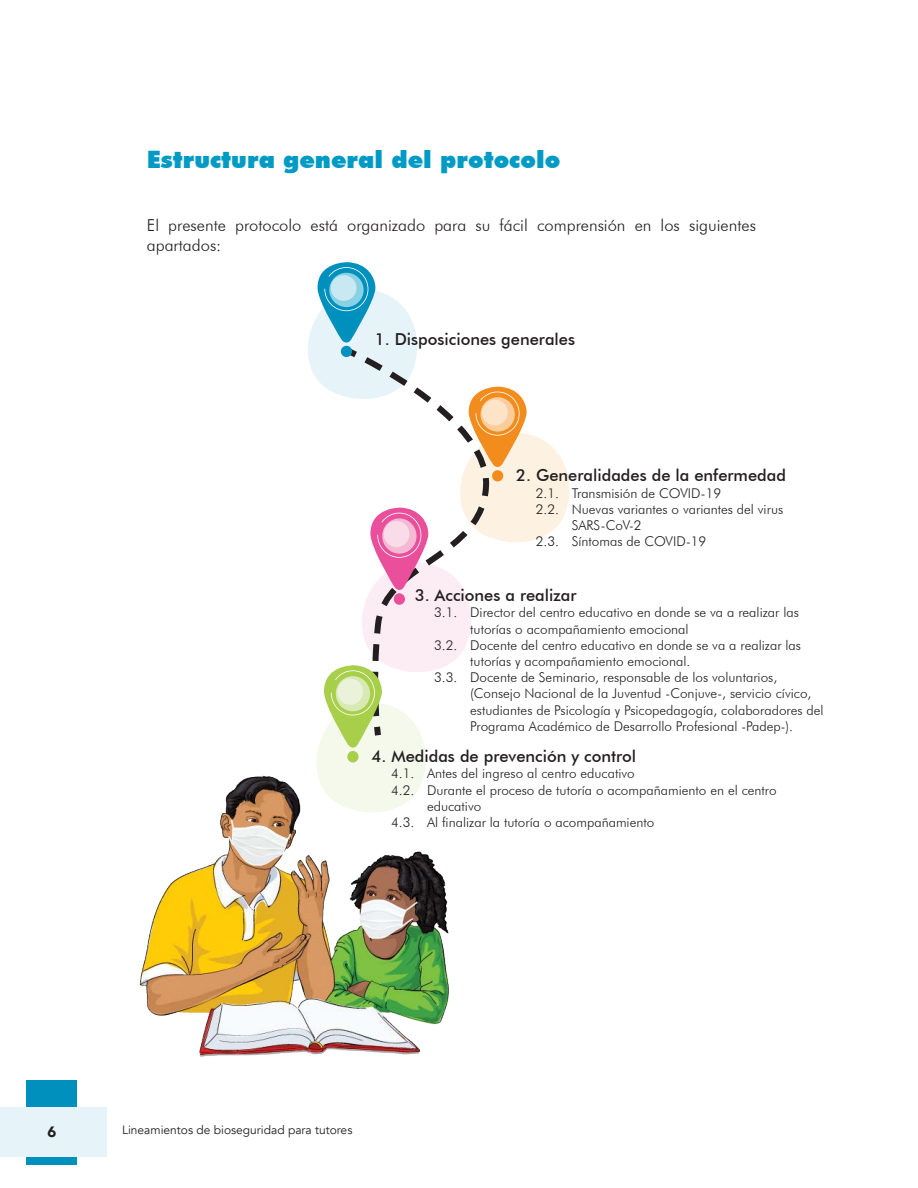
<style>
.page{position:relative;width:918px;height:1188px;background:#fff}
.page>*{position:absolute;margin:0;border:0;box-sizing:border-box;transform-origin:0 0}
.t1{font:900 24px "Futura BT";color:#009bc5}
.t2{font:500 16.5px "Futura BT";color:#231f20}
.t3{font:300 16.5px/19.8px "Futura BT";color:#231f20}
.t4{font:900 15px "Avenir";color:#231f20}
.t5{font:300 13.5px/16.2px "Futura BT";color:#231f20}
.t6{font:12px "Avenir";color:#231f20}
</style>
<div class="page">
<div style="left:26px;top:1080px;width:51px;height:84px;background:#0090be"></div>
<div style="left:0;top:1108px;width:107px;height:49px;background:#e6f4f9"></div>
<img style="left:139px;top:775px;width:310px;height:282px">
<svg style="left:308px;top:262px;width:261px;height:550px"></svg>
<p class="t1" style="left:147px;top:145px;width:415px">Estructura general del protocolo</p>
<p class="t3" style="left:147px;top:215px;width:611px">El presente protocolo está organizado para su fácil comprensión en los siguientes apartados:</p>
<p class="t2" style="left:375px;top:329px;width:202px">1. Disposiciones generales</p>
<p class="t2" style="left:516px;top:465px;width:271px">2. Generalidades de la enfermedad</p>
<p class="t5" style="left:536px;top:485px;width:187px">2.1. Transmisión de COVID-19</p>
<p class="t5" style="left:572px;top:501px;width:213px;text-indent:-36px">2.2. Nuevas variantes o variantes del virus<br>SARS-CoV-2</p>
<p class="t5" style="left:536px;top:533px;width:172px">2.3. Síntomas de COVID-19</p>
<p class="t2" style="left:415px;top:585px;width:163px">3. Acciones a realizar</p>
<p class="t5" style="left:470px;top:604px;width:330px;text-indent:-36px">3.1. Director del centro educativo en donde se va a realizar las tutorías o acompañamiento emocional</p>
<p class="t5" style="left:470px;top:637px;width:332px;text-indent:-36px">3.2. Docente del centro educativo en donde se va a realizar las tutorías y acompañamiento emocional.</p>
<p class="t5" style="left:470px;top:669px;width:355px;text-indent:-36px">3.3. Docente de Seminario, responsable de los voluntarios, (Consejo Nacional de la Juventud -Conjuve-, servicio cívico, estudiantes de Psicología y Psicopedagogía, colaboradores del Programa Académico de Desarrollo Profesional -Padep-).</p>
<p class="t2" style="left:372px;top:746px;width:266px">4. Medidas de prevención y control</p>
<p class="t5" style="left:391px;top:765px;width:245px">4.1. Antes del ingreso al centro educativo</p>
<p class="t5" style="left:427px;top:782px;width:351px;text-indent:-36px">4.2. Durante el proceso de tutoría o acompañamiento en el centro educativo</p>
<p class="t5" style="left:391px;top:814px;width:265px">4.3. Al finalizar la tutoría o acompañamiento</p>
<p class="t4" style="left:47px;top:1119px;width:10px">6</p>
<p class="t6" style="left:122px;top:1123px;width:232px">Lineamientos de bioseguridad para tutores</p>
</div>
